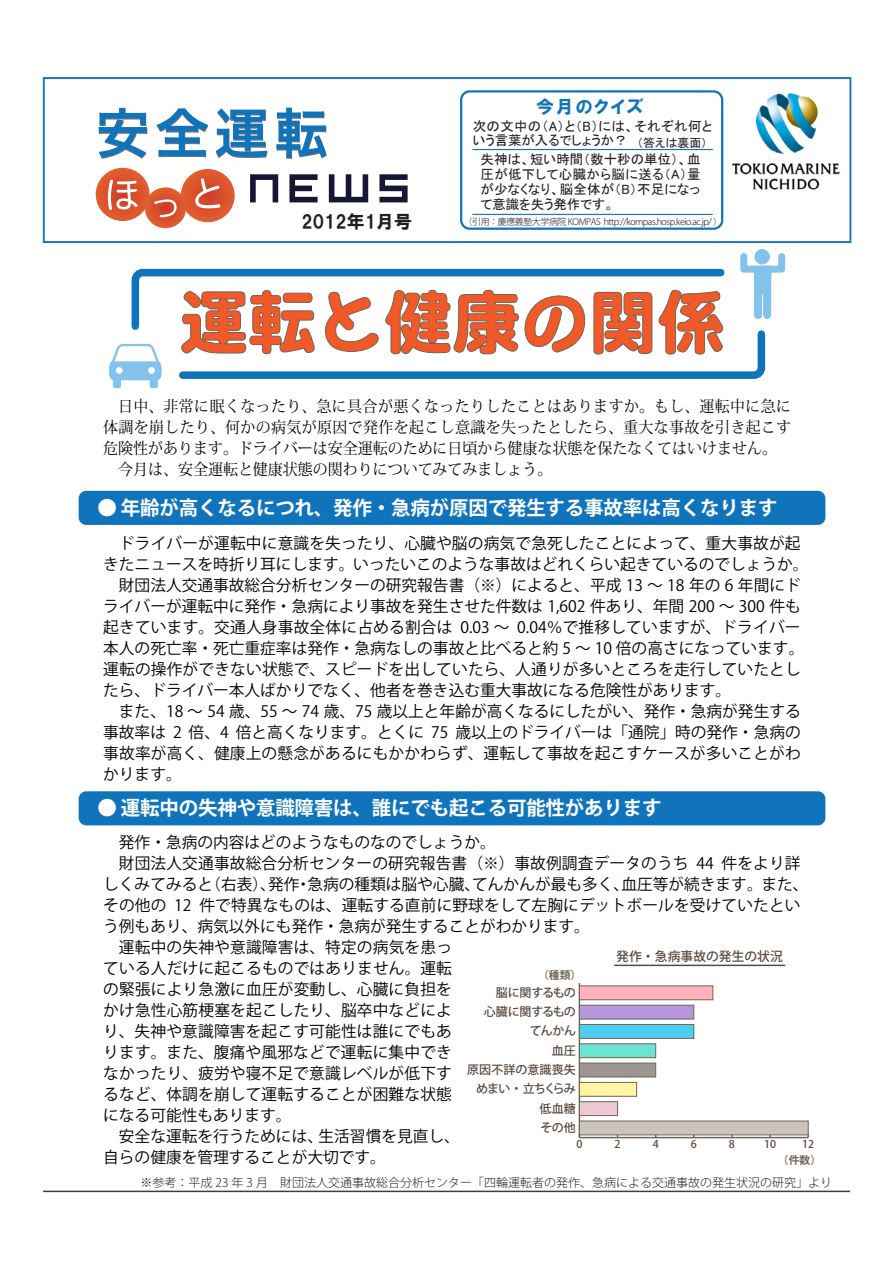
<style>
.page{position:relative;width:893px;height:1263px;background:#fff}
.page>*{position:absolute;margin:0;border:0;box-sizing:border-box;transform-origin:0 0}
.t1{font:700 19.5px "Koz Go Pro";letter-spacing:-.01em;color:#fff}
.t2{font:18px "HGP Soei Kakugothic UB";color:#231f20}
.t3{font:18px "HGP Soei Kakugothic UB";letter-spacing:.1em;color:#1074bc}
.t4{font:15.75px/21px "Koz Go Pro";letter-spacing:.01em;color:#000}
.t5{font:15.75px/21px "Koz Min Pro";letter-spacing:.025em;color:#000;scale:.95 1}
.t6{font:13.5px/15px "MS P Gothic";letter-spacing:.01em;color:#231f20;text-align:justify}
.t7{font:13.5px/13.5px "MS P Gothic";letter-spacing:-.01em;color:#231f20}
.t8{font:500 12.75px "Koz Go Pro";letter-spacing:.01em;color:#594a41}
.t9{font:300 12px "Koz Go Pro";color:#231f20}
.t10{font:500 12px "Koz Go Pro";letter-spacing:-.02em;color:#594a41}
.t11{font:500 12px "Koz Go Pro";letter-spacing:-.075em;color:#594a41}
.t12{font:500 12px "Koz Go Pro";letter-spacing:.01em;color:#594a41}
.t13{font:500 12px "Koz Go Pro";letter-spacing:-.045em;color:#594a41}
.t14{font:500 10.65px "Koz Go Pro";color:#594a41}
.t15{font:700 10.65px "Koz Go Pro";color:#716557}
.t16{font:300 9px "Koz Go Pro";letter-spacing:-.05em;color:#231f20}
</style>
<div class="page">
<img style="left:731px;top:93px;width:111px;height:97px">
<div style="left:43px;top:77px;width:808px;height:166px;border:2px solid #1074bc"></div>
<svg style="left:99px;top:108px;width:48px;height:51px"></svg>
<svg style="left:156px;top:108px;width:52px;height:49px"></svg>
<svg style="left:216px;top:108px;width:52px;height:50px"></svg>
<svg style="left:276px;top:108px;width:51px;height:51px"></svg>
<svg style="left:250px;top:174px;width:28px;height:28px"></svg>
<svg style="left:289px;top:174px;width:29px;height:28px"></svg>
<svg style="left:329px;top:174px;width:39px;height:28px"></svg>
<svg style="left:379px;top:174px;width:29px;height:28px"></svg>
<svg style="left:181px;top:169px;width:54px;height:53px"></svg>
<div style="left:96px;top:168px;width:54px;height:53px;background:#de5a2e;border-radius:27px"></div>
<div style="left:145px;top:187px;width:41px;height:41px;background:#dd572d;border-radius:21px"></div>
<svg style="left:108px;top:180px;width:30px;height:30px"></svg>
<svg style="left:195px;top:178px;width:25px;height:30px"></svg>
<svg style="left:154px;top:199px;width:23px;height:18px"></svg>
<div style="left:460px;top:90px;width:263px;height:140px;border:2px solid #1074bc;border-radius:9px"></div>
<hr style="left:43px;top:1190px;width:807px;height:2px;background:#3e3e3f">
<div style="left:79px;top:791px;width:746px;height:34px;background:#1074bc;border-radius:8px"></div>
<div style="left:79px;top:491px;width:746px;height:34px;background:#1074bc;border-radius:8px"></div>
<svg style="left:109px;top:249px;width:676px;height:139px"></svg>
<hr style="left:579px;top:1137px;width:229px;height:1px;background:#716557">
<hr style="left:579px;top:983px;width:1px;height:154px;background:#716557">
<div style="left:579px;top:985px;width:134px;height:15px;background:#ffb1be;border:1px solid #716557"></div>
<div style="left:579px;top:1005px;width:115px;height:14px;background:#b595dd;border:1px solid #716557"></div>
<div style="left:579px;top:1024px;width:115px;height:15px;background:#4bcef0;border:1px solid #716557"></div>
<div style="left:579px;top:1043px;width:77px;height:15px;background:#6de4d1;border:1px solid #716557"></div>
<div style="left:579px;top:1063px;width:77px;height:14px;background:#9c9591;border:1px solid #716557"></div>
<div style="left:579px;top:1082px;width:58px;height:15px;background:#fff4a4;border:1px solid #716557"></div>
<div style="left:579px;top:1101px;width:39px;height:15px;background:#edcad3;border:1px solid #716557"></div>
<div style="left:579px;top:1120px;width:230px;height:15px;background:#cbc3bd;border:1px solid #716557"></div>
<hr style="left:614px;top:964px;width:171px;height:2px;background:#594a41">
<hr style="left:473px;top:149px;width:239px;height:1px;background:#1074bc">
<hr style="left:473px;top:214px;width:239px;height:1px;background:#1074bc">
<p class="t2" style="left:301px;top:213px;width:112px">2012年1月号</p>
<p class="t3" style="left:536px;top:98px;width:109px">今月のクイズ</p>
<p class="t7" style="left:473px;top:119px;width:241px">次の文中の（A）と（B）には、それぞれ何という言葉が入るでしょうか？ <sub>（答えは裏面）</sub></p>
<p class="t6" style="left:480px;top:151px;width:222px">失神は、短い時間（数十秒の単位）、血圧が低下して心臓から脳に送る（A）量が少なくなり、脳全体が（B）不足になって意識を失う発作です。</p>
<p class="t16" style="left:464px;top:216px;width:260px">（引用：慶應義塾大学病院 KOMPAS http://kompas.hosp.keio.ac.jp/ ）</p>
<p class="t5" style="left:103px;top:396px;width:726px">　日中、非常に眠くなったり、急に具合が悪くなったりしたことはありますか。もし、運転中に急に体調を崩したり、何かの病気が原因で発作を起こし意識を失ったとしたら、重大な事故を引き起こす危険性があります。ドライバーは安全運転のために日頃から健康な状態を保たなくてはいけません。　今月は、安全運転と健康状態の関わりについてみてみましょう。</p>
<p class="t1" style="left:98px;top:495px;width:681px">● 年齢が高くなるにつれ、発作・急病が原因で発生する事故率は高くなります</p>
<p class="t4" style="left:103px;top:533px;width:707px">　ドライバーが運転中に意識を失ったり、心臓や脳の病気で急死したことによって、重大事故が起きたニュースを時折り耳にします。いったいこのような事故はどれくらい起きているのでしょうか。　財団法人交通事故総合分析センターの研究報告書（※）によると、平成 13 ～ 18 年の 6 年間にドライバーが運転中に発作・急病により事故を発生させた件数は 1,602 件あり、年間 200 ～ 300 件も起きています。交通人身事故全体に占める割合は 0.03 ～ 0.04％で推移していますが、ドライバー本人の死亡率・死亡重症率は発作・急病なしの事故と比べると約 5 ～ 10 倍の高さになっています。運転の操作ができない状態で、スピードを出していたら、人通りが多いところを走行していたとしたら、ドライバー本人ばかりでなく、他者を巻き込む重大事故になる危険性があります。<br>　また、18 ～ 54 歳、55 ～ 74 歳、75 歳以上と年齢が高くなるにしたがい、発作・急病が発生する事故率は 2 倍、4 倍と高くなります。とくに 75 歳以上のドライバーは「通院」時の発作・急病の事故率が高く、健康上の懸念があるにもかかわらず、運転して事故を起こすケースが多いことがわかります。</p>
<p class="t1" style="left:98px;top:796px;width:566px">● 運転中の失神や意識障害は、誰にでも起こる可能性があります</p>
<p class="t4" style="left:103px;top:832px;width:707px">　発作・急病の内容はどのようなものなのでしょうか。<br>　財団法人交通事故総合分析センターの研究報告書（※）事故例調査データのうち 44 件をより詳しくみてみると（右表）、発作・急病の種類は脳や心臓、てんかんが最も多く、血圧等が続きます。また、その他の 12 件で特異なものは、運転する直前に野球をして左胸にデットボールを受けていたという例もあり、病気以外にも発作・急病が発生することがわかります。<br>　運転中の失神や意識障害は、特定の病気を患っ<br>ている人だけに起こるものではありません。運転<br>の緊張により急激に血圧が変動し、心臓に負担を<br>かけ急性心筋梗塞を起こしたり、脳卒中などによ<br>り、失神や意識障害を起こす可能性は誰にでもあ<br>ります。また、腹痛や風邪などで運転に集中でき<br>なかったり、疲労や寝不足で意識レベルが低下す<br>るなど、体調を崩して運転することが困難な状態<br>になる可能性もあります。<br>　安全な運転を行うためには、生活習慣を見直し、<br>自らの健康を管理することが大切です。</p>
<p class="t9" style="left:140px;top:1174px;width:693px">※参考：平成 23 年 3 月　財団法人交通事故総合分析センター「四輪運転者の発作、急病による交通事故の発生状況の研究」より</p>
<p class="t8" style="left:616px;top:948px;width:168px">発作・急病事故の発生の状況</p>
<p class="t15" style="left:538px;top:969px;width:45px">（種類）</p>
<p class="t13" style="left:496px;top:985px;width:82px">脳に関するもの</p>
<p class="t10" style="left:484px;top:1004px;width:94px">心臓に関するもの</p>
<p class="t10" style="left:530px;top:1023px;width:48px">てんかん</p>
<p class="t10" style="left:552px;top:1043px;width:26px">血圧</p>
<p class="t12" style="left:467px;top:1062px;width:110px">原因不詳の意識喪失</p>
<p class="t11" style="left:476px;top:1081px;width:101px">めまい・立ちくらみ</p>
<p class="t10" style="left:540px;top:1100px;width:38px">低血糖</p>
<p class="t10" style="left:540px;top:1120px;width:37px">その他</p>
<p class="t14" style="left:576px;top:1137px;width:8px">0</p>
<p class="t14" style="left:615px;top:1137px;width:8px">2</p>
<p class="t14" style="left:653px;top:1137px;width:8px">4</p>
<p class="t14" style="left:691px;top:1137px;width:8px">6</p>
<p class="t14" style="left:729px;top:1137px;width:8px">8</p>
<p class="t14" style="left:764px;top:1137px;width:14px">10</p>
<p class="t14" style="left:802px;top:1137px;width:14px">12</p>
<p class="t15" style="left:778px;top:1153px;width:45px">（件数）</p>
</div>
